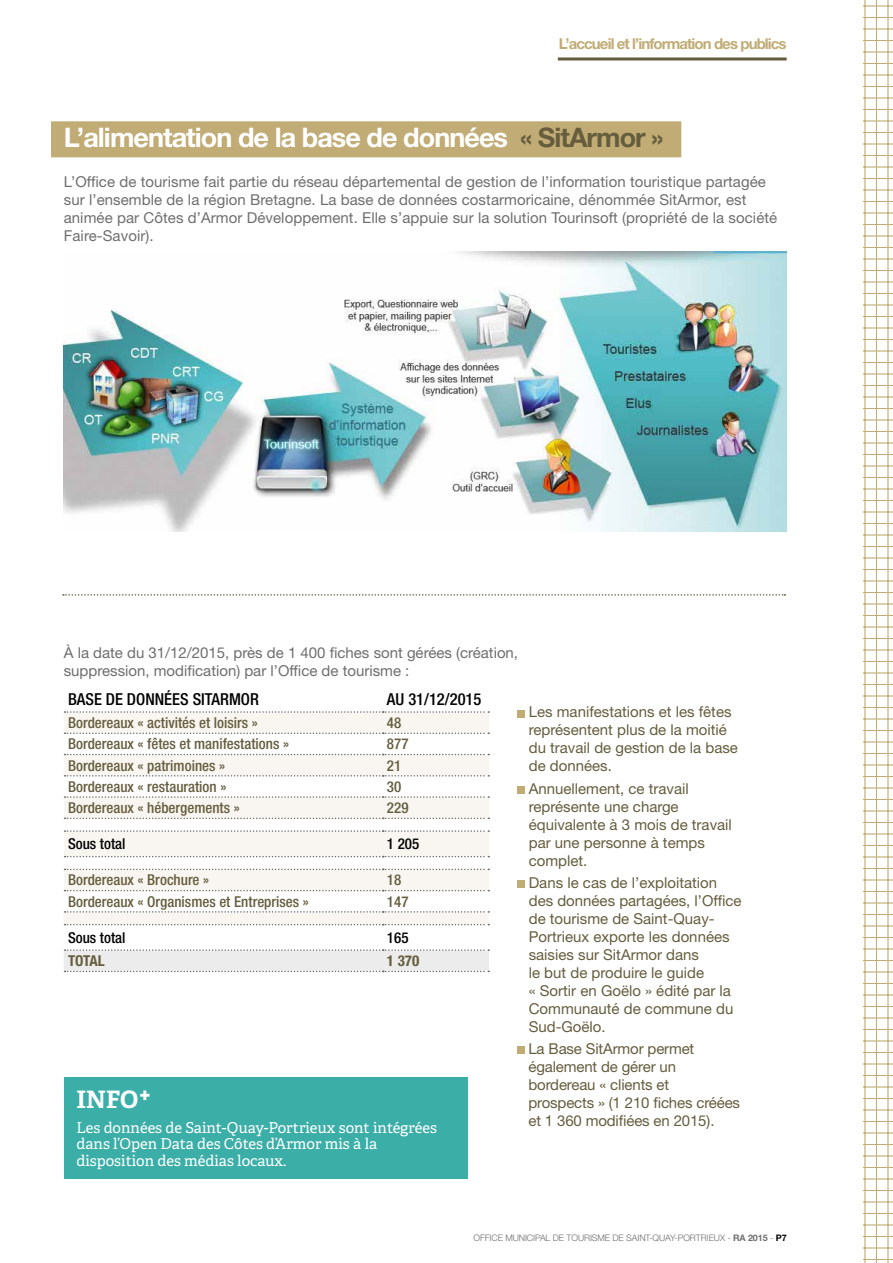
<style>
.page{position:relative;width:893px;height:1263px;background:#fff}
.page>*{position:absolute;margin:0;border:0;box-sizing:border-box;transform-origin:0 0}
.t1{font:700 27px "Helvetica Neue LT Std";letter-spacing:-.035em;color:#fff}
.t2{font:700 24px "Adelle";color:#fff}
.t3{font:500 condensed 16.5px "Helvetica Neue LT Std";color:#000}
.t4{font:15px/18px "Helvetica Neue LT Std";color:#655d3e}
.t5{font:15px/18px "Helvetica Neue LT Std";letter-spacing:.005em;color:#6e6e6e}
.t6{font:500 condensed 15px "Helvetica Neue LT Std";color:#655d3e}
.t7{font:15px/16.5px "Adelle";color:#fff}
.t8{font:700 15px "Helvetica Neue LT Std";letter-spacing:-.06em;color:#c1ac75}
.t9{font:500 condensed 15px "Helvetica Neue LT Std";color:#000}
.t10{font:700 condensed 15px "Helvetica Neue LT Std";color:#655d3e}
.t11{font:300 9px "Helvetica Neue LT Std";letter-spacing:-.01em;color:#6e6e6e}
.s1{color:#655d3e}
.s2{font-weight:700}
.s3{font-weight:700;color:#000}
</style>
<div class="page">
<svg style="left:863px;top:0;width:30px;height:1263px"></svg>
<img style="left:64px;top:251px;width:723px;height:280px">
<div style="left:64px;top:1077px;width:404px;height:101px;background:#3caea8"></div>
<div style="left:51px;top:121px;width:630px;height:36px;background:#c1ac75"></div>
<div style="left:64px;top:713px;width:425px;height:20px;background:#f9f6f1"></div>
<svg style="left:64px;top:733px;width:425px;height:193px;fill:#f9f6f1"></svg>
<svg style="left:64px;top:711px;width:425px;height:2px"></svg>
<svg style="left:65px;top:732px;width:424px;height:2px"></svg>
<svg style="left:65px;top:754px;width:424px;height:1px"></svg>
<svg style="left:65px;top:775px;width:424px;height:1px"></svg>
<svg style="left:65px;top:796px;width:424px;height:2px"></svg>
<svg style="left:65px;top:817px;width:424px;height:2px"></svg>
<svg style="left:65px;top:830px;width:424px;height:2px"></svg>
<svg style="left:65px;top:856px;width:424px;height:1px"></svg>
<svg style="left:65px;top:869px;width:424px;height:1px"></svg>
<svg style="left:65px;top:890px;width:424px;height:1px"></svg>
<svg style="left:65px;top:911px;width:424px;height:2px"></svg>
<svg style="left:65px;top:924px;width:424px;height:1px"></svg>
<svg style="left:64px;top:949px;width:425px;height:23px;background:#e8e8e8"></svg>
<div style="left:517px;top:710px;width:8px;height:7px;background:#c1ac75"></div>
<div style="left:517px;top:786px;width:8px;height:7px;background:#c1ac75"></div>
<div style="left:517px;top:880px;width:8px;height:8px;background:#c1ac75"></div>
<div style="left:517px;top:1047px;width:8px;height:7px;background:#c1ac75"></div>
<svg style="left:63px;top:594px;width:722px;height:2px"></svg>
<hr style="left:558px;top:57px;width:229px;height:3px;background:#655d3e">
<p class="t8" style="left:559px;top:34px;width:229px">L’accueil et l’information des publics</p>
<h1 class="t1" style="left:64px;top:121px;width:601px">L’alimentation de la base de données <span class="s1">« SitArmor »</span></h1>
<p class="t5" style="left:64px;top:173px;width:715px">L’Office de tourisme fait partie du réseau départemental de gestion de l’information touristique partagée sur l’ensemble de la région Bretagne. La base de données costarmoricaine, dénommée SitArmor, est animée par Côtes d’Armor Développement. Elle s’appuie sur la solution Tourinsoft (propriété de la société Faire-Savoir).</p>
<p class="t5" style="left:64px;top:644px;width:456px">À la date du 31/12/2015, près de 1 400 fiches sont gérées (création, suppression, modification) par l’Office de tourisme :</p>
<p class="t3" style="left:68px;top:689px;width:192px">BASE DE DONNÉES SITARMOR</p>
<p class="t3" style="left:387px;top:689px;width:96px">AU 31/12/2015</p>
<p class="t6" style="left:68px;top:714px;width:192px">Bordereaux « activités et loisirs »</p>
<p class="t6" style="left:387px;top:714px;width:16px">48</p>
<p class="t6" style="left:68px;top:735px;width:223px">Bordereaux « fêtes et manifestations »</p>
<p class="t6" style="left:387px;top:735px;width:23px">877</p>
<p class="t6" style="left:68px;top:756px;width:159px">Bordereaux « patrimoines »</p>
<p class="t6" style="left:387px;top:756px;width:16px">21</p>
<p class="t6" style="left:68px;top:777px;width:160px">Bordereaux « restauration »</p>
<p class="t6" style="left:387px;top:777px;width:16px">30</p>
<p class="t6" style="left:68px;top:799px;width:173px">Bordereaux « hébergements »</p>
<p class="t6" style="left:387px;top:799px;width:23px">229</p>
<p class="t9" style="left:68px;top:835px;width:59px">Sous total</p>
<p class="t9" style="left:387px;top:835px;width:34px">1 205</p>
<p class="t6" style="left:68px;top:871px;width:143px">Bordereaux « Brochure »</p>
<p class="t6" style="left:387px;top:871px;width:16px">18</p>
<p class="t6" style="left:68px;top:892px;width:242px">Bordereaux « Organismes et Entreprises »</p>
<p class="t6" style="left:387px;top:892px;width:23px">147</p>
<p class="t9" style="left:68px;top:928px;width:59px">Sous total</p>
<p class="t9" style="left:387px;top:928px;width:23px">165</p>
<p class="t10" style="left:68px;top:952px;width:38px">TOTAL</p>
<p class="t10" style="left:387px;top:952px;width:34px">1 370</p>
<h2 class="t2" style="left:77px;top:1082px;width:77px">INFO+</h2>
<p class="t7" style="left:77px;top:1118px;width:362px">Les données de Saint-Quay-Portrieux sont intégrées dans l’Open Data des Côtes d’Armor mis à la disposition des médias locaux.</p>
<p class="t4" style="left:529px;top:703px;width:211px">Les manifestations et les fêtes représentent plus de la moitié du travail de gestion de la base de données.</p>
<p class="t4" style="left:529px;top:779px;width:205px">Annuellement, ce travail représente une charge équivalente à 3 mois de travail par une personne à temps complet.</p>
<p class="t4" style="left:529px;top:873px;width:214px">Dans le cas de l’exploitation des données partagées, l’Office de tourisme de Saint-Quay-<br>Portrieux exporte les données saisies sur SitArmor dans<br>le but de produire le guide<br>« Sortir en Goëlo » édité par la<br>Communauté de commune du<br>Sud-Goëlo.</p>
<p class="t4" style="left:528px;top:1039px;width:213px">La Base SitArmor permet également de gérer un bordereau « clients et<br>prospects » (1 210 fiches créées et 1 360 modifiées en 2015).</p>
<p class="t11" style="left:473px;top:1232px;width:315px">OFFICE MUNICIPAL DE TOURISME DE SAINT-QUAY-PORTRIEUX - <span class="s2">RA 2015</span> - <span class="s3">P7</span></p>
</div>
